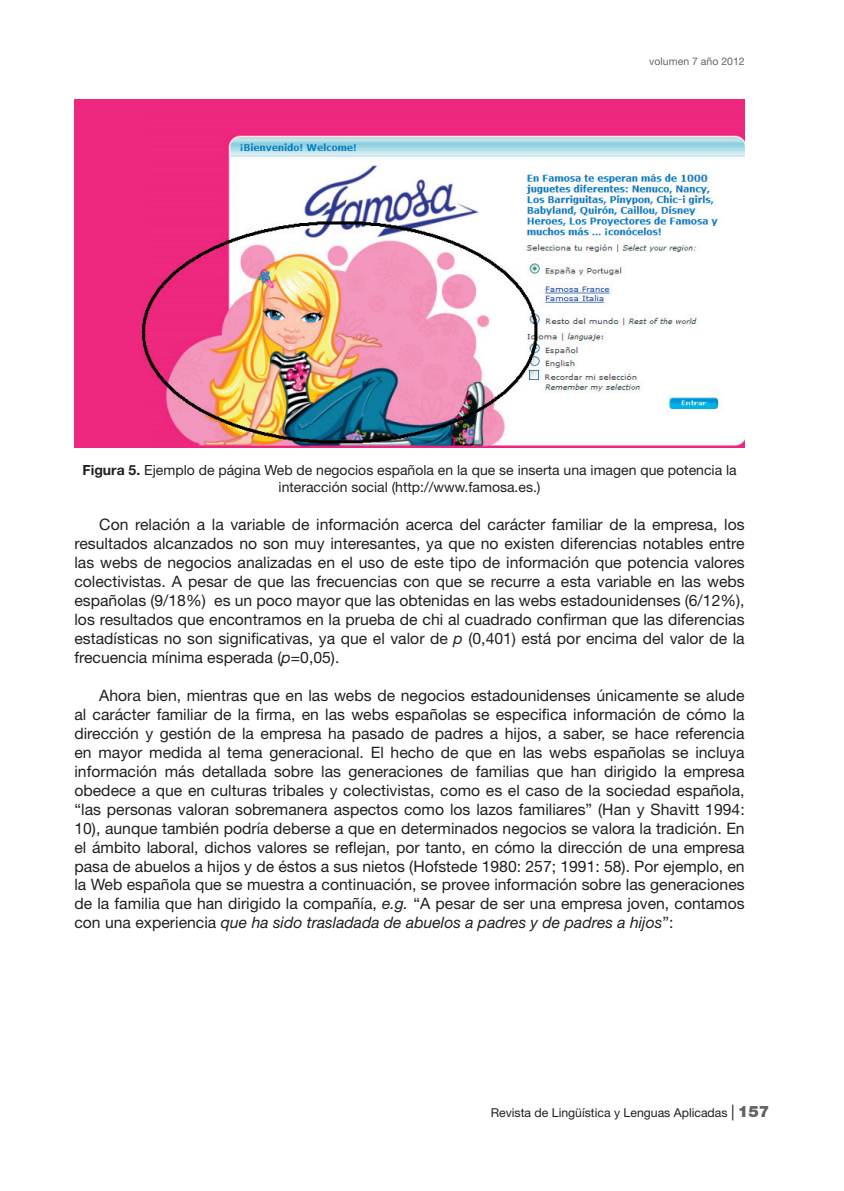
<style>
.page{position:relative;width:844px;height:1191px;background:#fff}
.page>*{position:absolute;margin:0;border:0;box-sizing:border-box;transform-origin:0 0}
.t1{font:15.75px/18.9px "Helvetica Neue LT Std";color:#231f20;text-align:justify}
.t2{font:14px/16.8px "Helvetica Neue LT Std";color:#231f20;text-align:center}
.t3{font:12.25px "Helvetica Neue LT Std";color:#231f20}
.t4{font:10.5px "Helvetica Neue LT Std";color:#636366}
.s1{font-weight:700}
.s2{font-style:italic}
.s3{font-size:15.75px}
.s4{font-weight:900;font-size:15.75px;color:#636366}
</style>
<div class="page">
<img style="left:74px;top:99px;width:670px;height:349px">
<p class="t4" style="left:649px;top:54px;width:97px">volumen 7 año 2012</p>
<p class="t2" style="left:82px;top:461px;width:655px"><span class="s1">Figura 5.</span> Ejemplo de página Web de negocios española en la que se inserta una imagen que potencia la interacción social (http://www.famosa.es.)</p>
<p class="t1" style="left:74px;top:515px;width:671px;text-indent:25px">Con relación a la variable de información acerca del carácter familiar de la empresa, los resultados alcanzados no son muy interesantes, ya que no existen diferencias notables entre las webs de negocios analizadas en el uso de este tipo de información que potencia valores colectivistas. A pesar de que las frecuencias con que se recurre a esta variable en las webs españolas (9/18%) es un poco mayor que las obtenidas en las webs estadounidenses (6/12%), los resultados que encontramos en la prueba de chi al cuadrado confirman que las diferencias estadísticas no son significativas, ya que el valor de <span class="s2">p</span> (0,401) está por encima del valor de la frecuencia mínima esperada (<span class="s2">p</span>=0,05).</p>
<p class="t1" style="left:74px;top:686px;width:671px;text-indent:25px">Ahora bien, mientras que en las webs de negocios estadounidenses únicamente se alude al carácter familiar de la firma, en las webs españolas se especifica información de cómo la dirección y gestión de la empresa ha pasado de padres a hijos, a saber, se hace referencia en mayor medida al tema generacional. El hecho de que en las webs españolas se incluya información más detallada sobre las generaciones de familias que han dirigido la empresa obedece a que en culturas tribales y colectivistas, como es el caso de la sociedad española, “las personas valoran sobremanera aspectos como los lazos familiares” (Han y Shavitt 1994:<br>10), aunque también podría deberse a que en determinados negocios se valora la tradición. En el ámbito laboral, dichos valores se reflejan, por tanto, en cómo la dirección de una empresa pasa de abuelos a hijos y de éstos a sus nietos (Hofstede 1980: 257; 1991: 58). Por ejemplo, en la Web española que se muestra a continuación, se provee información sobre las generaciones de la familia que han dirigido la compañía, <span class="s2">e.g.</span> “A pesar de ser una empresa joven, contamos con una experiencia <span class="s2">que ha sido trasladada de abuelos a padres y de padres a hijos</span>”:</p>
<p class="t3" style="left:490px;top:1104px;width:280px">Revista de Lingüística y Lenguas Aplicadas <span class="s3">|</span> <span class="s4">157</span></p>
</div>
